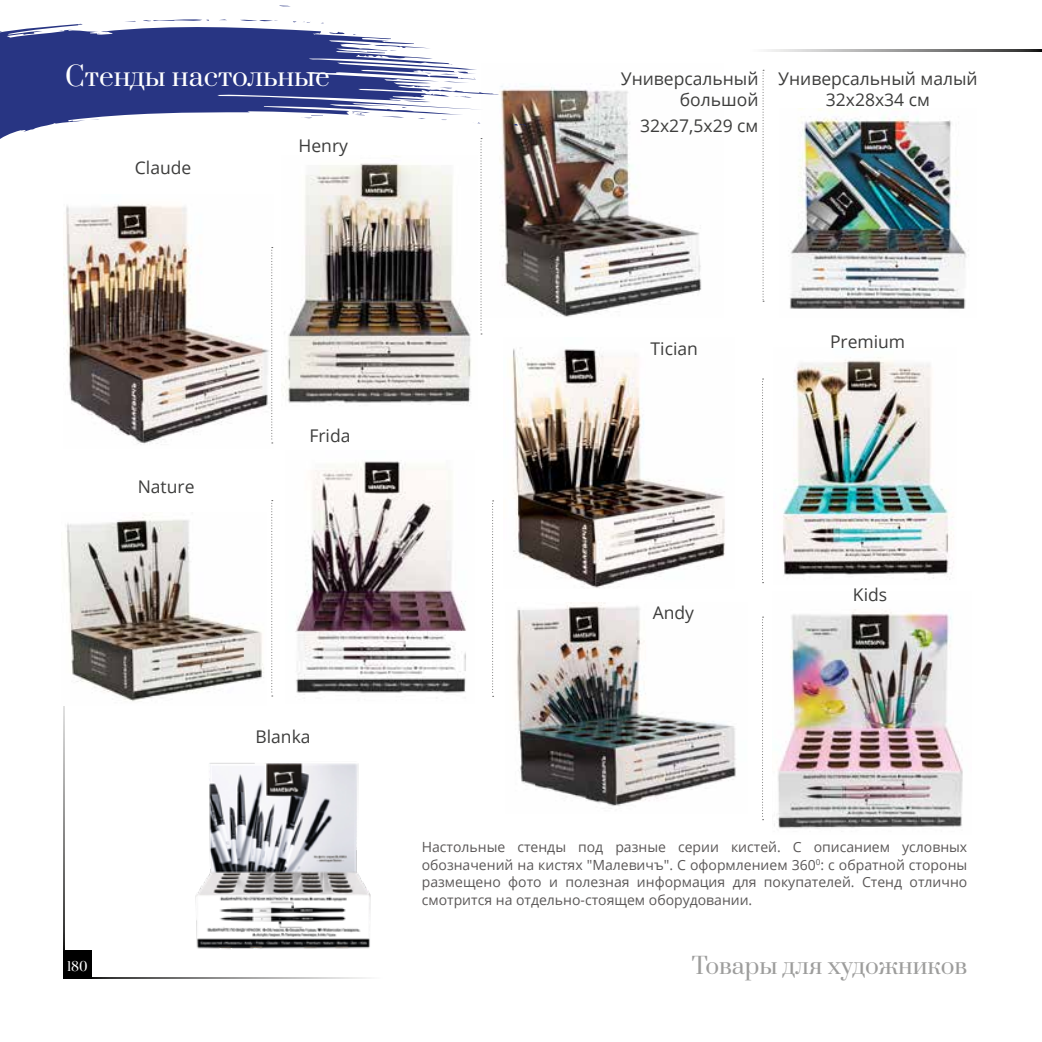
<style>
.page{position:relative;width:1042px;height:1042px;background:#fff}
.page>*{position:absolute;margin:0;border:0;box-sizing:border-box;transform-origin:0 0}
.t1{font:26.25px "Prata";color:#fff}
.t2{font:22.75px "Prata";color:#9d9d9c}
.t3{font:17.5px/21px "Open Sans";color:#3d3d3c;text-align:right}
.t4{font:14px/17.5px "Open Sans";color:#5b5858;text-align:justify}
.t5{font:12.25px "Prata";color:#fff}
</style>
<div class="page">
<svg style="left:766px;top:49px;width:276px;height:2px"></svg>
<svg style="left:92px;top:978px;width:275px;height:1px"></svg>
<div style="left:63px;top:950px;width:29px;height:29px;background:#000"></div>
<svg style="left:63px;top:706px;width:1px;height:244px"></svg>
<img style="left:499px;top:86px;width:203px;height:231px">
<svg style="left:0;top:24px;width:499px;height:115px;fill:#283583"></svg>
<svg style="left:143px;top:19px;width:66px;height:3px"></svg>
<svg style="left:240px;top:19px;width:38px;height:3px"></svg>
<svg style="left:279px;top:5px;width:12px;height:2px"></svg>
<svg style="left:329px;top:31px;width:16px;height:4px"></svg>
<svg style="left:300px;top:115px;width:23px;height:4px"></svg>
<svg style="left:374px;top:45px;width:57px;height:12px"></svg>
<svg style="left:352px;top:111px;width:18px;height:5px"></svg>
<svg style="left:378px;top:116px;width:26px;height:2px"></svg>
<svg style="left:402px;top:101px;width:29px;height:8px"></svg>
<svg style="left:439px;top:71px;width:37px;height:18px"></svg>
<svg style="left:453px;top:96px;width:19px;height:2px"></svg>
<svg style="left:472px;top:122px;width:8px;height:2px"></svg>
<svg style="left:513px;top:124px;width:13px;height:2px"></svg>
<img style="left:295px;top:461px;width:171px;height:234px">
<img style="left:66px;top:514px;width:198px;height:188px">
<img style="left:783px;top:357px;width:171px;height:223px">
<img style="left:63px;top:204px;width:210px;height:240px">
<img style="left:282px;top:163px;width:189px;height:242px">
<img style="left:511px;top:347px;width:214px;height:241px">
<img style="left:790px;top:108px;width:177px;height:201px">
<img style="left:774px;top:609px;width:189px;height:220px">
<img style="left:515px;top:602px;width:221px;height:204px">
<svg style="left:762px;top:70px;width:2px;height:232px"></svg>
<svg style="left:762px;top:379px;width:1px;height:204px"></svg>
<svg style="left:762px;top:617px;width:1px;height:203px"></svg>
<svg style="left:271px;top:500px;width:2px;height:196px"></svg>
<svg style="left:271px;top:247px;width:2px;height:196px"></svg>
<svg style="left:480px;top:138px;width:2px;height:196px"></svg>
<svg style="left:492px;top:500px;width:2px;height:197px"></svg>
<img style="left:195px;top:763px;width:176px;height:186px">
<h1 class="t1" style="left:65px;top:55px;width:266px">Стенды настольные</h1>
<p class="t3" style="left:135px;top:156px;width:58px">Claude</p>
<p class="t3" style="left:299px;top:134px;width:51px">Henry</p>
<p class="t3" style="left:138px;top:476px;width:58px">Nature</p>
<p class="t3" style="left:309px;top:425px;width:43px">Frida</p>
<p class="t3" style="left:255px;top:725px;width:57px">Blanka</p>
<p class="t3" style="left:621px;top:68px;width:139px">Универсальный большой</p>
<p class="t3" style="left:640px;top:115px;width:120px">32х27,5х29 см</p>
<p class="t3" style="left:778px;top:68px;width:201px;text-align:center">Универсальный малый<br>32х28х34 см</p>
<p class="t3" style="left:650px;top:338px;width:49px">Tician</p>
<p class="t3" style="left:830px;top:331px;width:77px">Premium</p>
<p class="t3" style="left:653px;top:602px;width:43px">Andy</p>
<p class="t3" style="left:853px;top:584px;width:36px">Kids</p>
<p class="t4" style="left:422px;top:838px;width:547px">Настольные стенды под разные серии кистей. С описанием условных обозначений на кистях "Малевичъ". С оформлением 360<sup>0</sup>: с обратной стороны размещено фото и полезная информация для покупателей. Стенд отлично смотрится на отдельно-стоящем оборудовании.</p>
<p class="t5" style="left:67px;top:956px;width:22px">180</p>
<h2 class="t2" style="left:692px;top:946px;width:277px">Товары для художников</h2>
</div>
